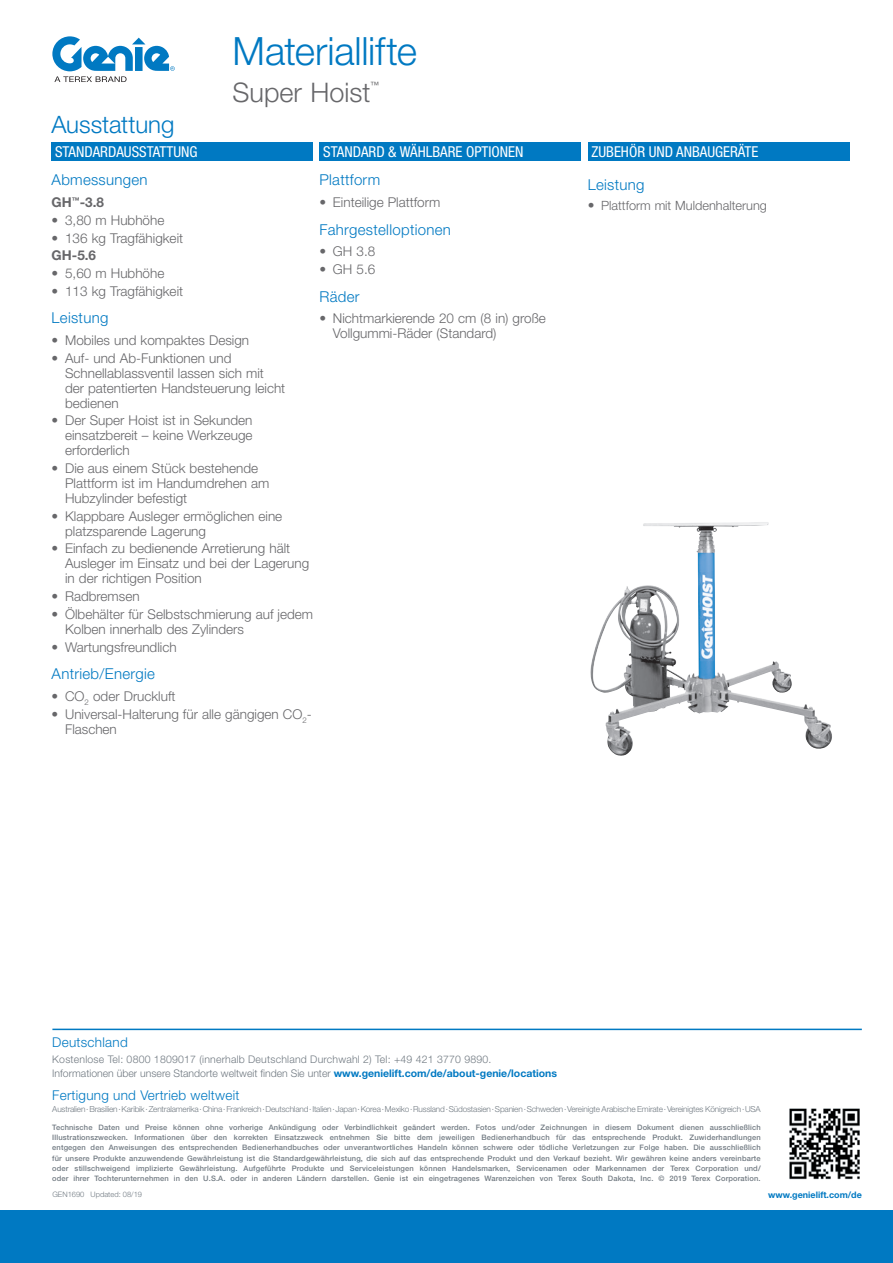
<style>
.page{position:relative;width:893px;height:1263px;background:#fff}
.page>*{position:absolute;margin:0;border:0;box-sizing:border-box;transform-origin:0 0}
.t1{font:300 39px "Helvetica Neue LT Std";letter-spacing:-.005em;color:#0079c2}
.t2{font:300 27px "Helvetica Neue LT Std";color:#67676a}
.t3{font:300 24px "Helvetica Neue LT Std";letter-spacing:-.005em;color:#0079c2}
.t4{font:300 15px "Helvetica Neue LT Std";letter-spacing:.02em;color:#0079c2}
.t5{font:condensed 15px "Helvetica Neue LT Std";color:#fff}
.t6{font:300 13.5px/15px "Helvetica Neue LT Std";color:#67676a}
.t7{font:300 13.5px "Helvetica Neue LT Std";letter-spacing:.02em;color:#0079c2}
.t8{font:700 13.5px "Helvetica Neue LT Std";color:#67676a}
.t9{font:300 12.75px "Helvetica Neue LT Std";color:#67676a}
.t10{font:300 10.5px/13.8px "Helvetica Neue LT Std";letter-spacing:.02em;color:#717a82}
.t11{font:700 9px "Helvetica Neue LT Std";color:#0079c2}
.t12{font:condensed 8.7px "Helvetica Neue LT Std";color:#67676a}
.t13{font:300 8.25px "Helvetica Neue LT Std";letter-spacing:-.02em;color:#717a82}
.t14{font:500 7.5px/10.2px "Helvetica Neue LT Std";letter-spacing:.02em;color:#717a82;text-align:justify}
.t15{font:300 7.5px "Helvetica Neue LT Std";color:#717a82}
.s1{font-size:13.5px}
.s2{font-weight:700;color:#0079c2}
</style>
<div class="page">
<div style="left:51px;top:142px;width:262px;height:19px;background:#0079c2"></div>
<div style="left:320px;top:142px;width:261px;height:19px;background:#0079c2"></div>
<div style="left:588px;top:142px;width:261px;height:19px;background:#0079c2"></div>
<svg style="left:52px;top:36px;width:123px;height:46px"></svg>
<img style="left:590px;top:523px;width:241px;height:233px">
<div style="left:0;top:1210px;width:893px;height:53px;background:#0079c2"></div>
<img style="left:789px;top:1108px;width:71px;height:72px">
<hr style="left:52px;top:1029px;width:810px;height:1px;background:#0079c2">
<h1 class="t1" style="left:233px;top:27px;width:186px">Materiallifte</h1>
<h2 class="t2" style="left:233px;top:76px;width:139px">Super Hoist</h2>
<p class="t12" style="left:370px;top:80px;width:10px">™</p>
<h3 class="t3" style="left:51px;top:110px;width:124px">Ausstattung</h3>
<h3 class="t5" style="left:55px;top:143px;width:144px">STANDARDAUSSTATTUNG</h3>
<h3 class="t5" style="left:323px;top:143px;width:202px">STANDARD &amp; WÄHLBARE OPTIONEN</h3>
<h3 class="t5" style="left:591px;top:143px;width:169px">ZUBEHÖR UND ANBAUGERÄTE</h3>
<h3 class="t4" style="left:52px;top:171px;width:98px">Abmessungen</h3>
<h3 class="t8" style="left:52px;top:194px;width:54px">GH<sup>™</sup>-3.8</h3>
<h3 class="t6" style="left:52px;top:212px;width:114px">• 3,80 m Hubhöhe</h3>
<h3 class="t6" style="left:52px;top:230px;width:133px">• 136 kg Tragfähigkeit</h3>
<h3 class="t8" style="left:52px;top:247px;width:46px">GH-5.6</h3>
<h3 class="t6" style="left:52px;top:265px;width:114px">• 5,60 m Hubhöhe</h3>
<h3 class="t6" style="left:52px;top:283px;width:133px">• 113 kg Tragfähigkeit</h3>
<h3 class="t4" style="left:52px;top:309px;width:58px">Leistung</h3>
<h3 class="t6" style="left:52px;top:332px;width:199px">• Mobiles und kompaktes Design</h3>
<h3 class="t6" style="left:65px;top:350px;width:222px;text-indent:-14px">• Auf- und Ab-Funktionen und<br>Schnellablassventil lassen sich mit der patentierten Handsteuerung leicht bedienen</h3>
<h3 class="t6" style="left:65px;top:413px;width:189px;text-align:justify;text-indent:-14px">• Der Super Hoist ist in Sekunden einsatzbereit – keine Werkzeuge erforderlich</h3>
<h3 class="t6" style="left:65px;top:460px;width:206px;text-indent:-14px">• Die aus einem Stück bestehende<br>Plattform ist im Handumdrehen am<br>Hubzylinder befestigt</h3>
<h3 class="t6" style="left:65px;top:508px;width:219px;text-indent:-14px">• Klappbare Ausleger ermöglichen eine platzsparende Lagerung</h3>
<h3 class="t6" style="left:65px;top:541px;width:246px;text-indent:-14px">• Einfach zu bedienende Arretierung hält<br>Ausleger im Einsatz und bei der Lagerung in der richtigen Position</h3>
<h3 class="t6" style="left:52px;top:589px;width:90px">• Radbremsen</h3>
<h3 class="t6" style="left:65px;top:606px;width:250px;text-indent:-14px">• Ölbehälter für Selbstschmierung auf jedem<br>Kolben innerhalb des Zylinders</h3>
<h3 class="t6" style="left:52px;top:639px;width:127px">• Wartungsfreundlich</h3>
<h3 class="t4" style="left:52px;top:664px;width:105px">Antrieb/Energie</h3>
<h3 class="t6" style="left:52px;top:688px;width:125px">• CO<sub>2</sub> oder Druckluft</h3>
<h3 class="t6" style="left:65px;top:706px;width:248px;text-indent:-14px">• Universal-Halterung für alle gängigen CO<sub>2</sub>-<br>Flaschen</h3>
<h3 class="t4" style="left:319px;top:171px;width:62px">Plattform</h3>
<h3 class="t6" style="left:319px;top:195px;width:122px">• Einteilige Plattform</h3>
<h3 class="t4" style="left:319px;top:220px;width:133px">Fahrgestelloptionen</h3>
<h3 class="t6" style="left:319px;top:244px;width:57px">• GH 3.8</h3>
<h3 class="t6" style="left:319px;top:262px;width:57px">• GH 5.6</h3>
<h3 class="t4" style="left:319px;top:287px;width:42px">Räder</h3>
<h3 class="t6" style="left:333px;top:311px;width:214px;text-indent:-14px">• Nichtmarkierende 20 cm (8 in) große<br>Vollgummi-Räder (Standard)</h3>
<h3 class="t4" style="left:588px;top:175px;width:58px">Leistung</h3>
<h3 class="t9" style="left:588px;top:198px;width:181px"><span class="s1">•</span> Plattform mit Muldenhalterung</h3>
<h3 class="t7" style="left:52px;top:1034px;width:77px">Deutschland</h3>
<h3 class="t10" style="left:52px;top:1052px;width:506px">Kostenlose Tel: 0800 1809017 (innerhalb Deutschland Durchwahl 2) Tel: +49 421 3770 9890.<br>Informationen über unsere Standorte weltweit finden Sie unter <span class="s2">www.genielift.com/de/about-genie/locations</span></h3>
<h3 class="t7" style="left:52px;top:1087px;width:189px">Fertigung und Vertrieb weltweit</h3>
<p class="t13" style="left:52px;top:1103px;width:710px">Australien · Brasilien · Karibik · Zentralamerika · China · Frankreich · Deutschland · Italien · Japan · Korea · Mexiko · Russland · Südostasien · Spanien · Schweden · Vereinigte Arabische Emirate · Vereinigtes Königreich · USA</p>
<p class="t14" style="left:52px;top:1122px;width:710px">Technische Daten und Preise können ohne vorherige Ankündigung oder Verbindlichkeit geändert werden. Fotos und/oder Zeichnungen in diesem Dokument dienen ausschließlich Illustrationszwecken. Informationen über den korrekten Einsatzzweck entnehmen Sie bitte dem jeweiligen Bedienerhandbuch für das entsprechende Produkt. Zuwiderhandlungen entgegen den Anweisungen des entsprechenden Bedienerhandbuches oder unverantwortliches Handeln können schwere oder tödliche Verletzungen zur Folge haben. Die ausschließlich für unsere Produkte anzuwendende Gewährleistung ist die Standardgewährleistung, die sich auf das entsprechende Produkt und den Verkauf bezieht. Wir gewähren keine anders vereinbarte oder stillschweigend implizierte Gewährleistung. Aufgeführte Produkte und Serviceleistungen können Handelsmarken, Servicenamen oder Markennamen der Terex Corporation und/ oder ihrer Tochterunternehmen in den U.S.A. oder in anderen Ländern darstellen. Genie ist ein eingetragenes Warenzeichen von Terex South Dakota, Inc. © 2019 Terex Corporation.</p>
<p class="t15" style="left:52px;top:1190px;width:91px">GEN1690 Updated: 08/19</p>
<p class="t11" style="left:768px;top:1190px;width:95px">www.genielift.com/de</p>
</div>
